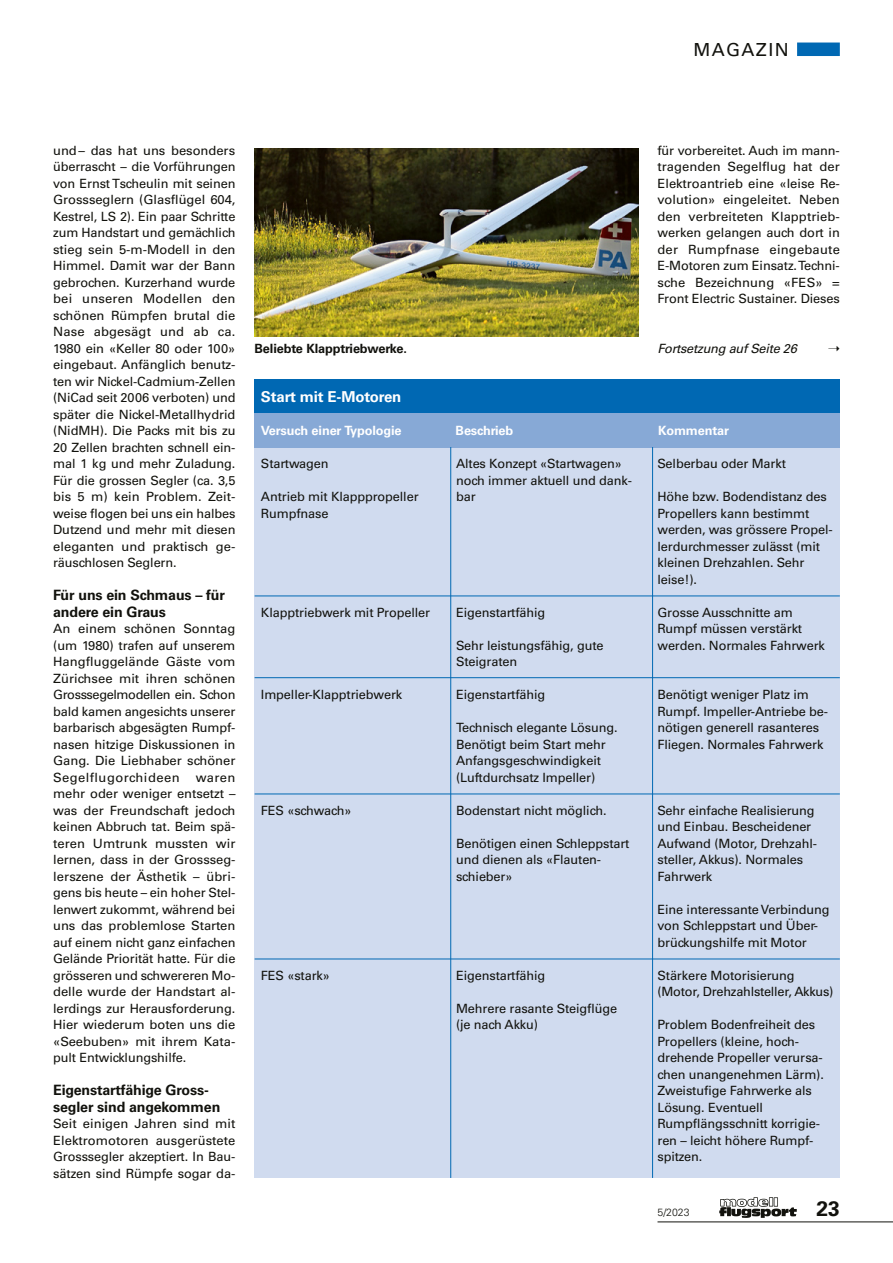
<style>
.page{position:relative;width:893px;height:1263px;background:#fff}
.page>*{position:absolute;margin:0;border:0;box-sizing:border-box;transform-origin:0 0}
.t1{font:700 21px "Univers LT Std";color:#12120d}
.t2{font:18px "Univers LT Std";letter-spacing:.08em;color:#12120d}
.t3{font:700 15px "Univers LT Std";letter-spacing:-.01em;color:#fff}
.t4{font:700 14.25px/16.5px "Univers LT Std";letter-spacing:-.01em;color:#12120d}
.t5{font:12.75px/16.5px "Univers LT Std";letter-spacing:-.01em;color:#12120d}
.t6{font:700 12.75px "Univers LT Std";letter-spacing:-.01em;color:#fff}
.t7{font:700 12.75px "Univers LT Std";letter-spacing:-.01em;color:#12120d}
.t8{font:italic 12.75px "Univers LT Std";letter-spacing:-.015em;color:#12120d}
.t9{font:300 10.5px "Univers LT Std";color:#12120d}
</style>
<div class="page">
<img style="left:719px;top:1197px;width:78px;height:21px">
<hr style="left:657px;top:1221px;width:236px;height:1px;background:#12120d">
<div style="left:797px;top:43px;width:43px;height:13px;background:#0068b3"></div>
<img style="left:255px;top:148px;width:383px;height:188px">
<div style="left:255px;top:379px;width:585px;height:799px;background:#d0dbef"></div>
<div style="left:255px;top:379px;width:585px;height:34px;background:#0068b3"></div>
<div style="left:255px;top:413px;width:585px;height:34px;background:#87a9d6"></div>
<hr style="left:255px;top:595px;width:585px;height:1px;background:#0068b3">
<hr style="left:255px;top:677px;width:585px;height:1px;background:#0068b3">
<hr style="left:255px;top:793px;width:585px;height:1px;background:#0068b3">
<hr style="left:255px;top:958px;width:585px;height:1px;background:#0068b3">
<hr style="left:652px;top:447px;width:1px;height:731px;background:#0068b3">
<hr style="left:450px;top:447px;width:1px;height:731px;background:#0068b3">
<h2 class="t2" style="left:693px;top:39px;width:97px">MAGAZIN</h2>
<p class="t5" style="left:53px;top:142px;width:184px;text-align:justify">und– das hat uns besonders überrascht – die Vorführungen von Ernst Tscheulin mit seinen Grossseglern (Glasflügel 604, Kestrel, LS 2). Ein paar Schritte zum Handstart und gemächlich stieg sein 5-m-Modell in den Himmel. Damit war der Bann gebrochen. Kurzerhand wurde bei unseren Modellen den schönen Rümpfen brutal die Nase abgesägt und ab ca.<br>1980 ein «Keller 80 oder 100» eingebaut. Anfänglich benutz&shy;ten wir Nickel-Cadmium-Zellen (NiCad seit 2006 verboten) und später die Nickel-Metallhydrid (NidMH). Die Packs mit bis zu 20 Zellen brachten schnell ein&shy;mal 1 kg und mehr Zuladung.<br>Für die grossen Segler (ca. 3,5 bis 5 m) kein Problem. Zeit&shy;weise flogen bei uns ein halbes Dutzend und mehr mit diesen eleganten und praktisch ge&shy;räuschlosen Seglern.</p>
<p class="t4" style="left:53px;top:587px;width:173px">Für uns ein Schmaus – für andere ein Graus</p>
<p class="t5" style="left:53px;top:620px;width:184px;text-align:justify">An einem schönen Sonntag (um 1980) trafen auf unserem Hangfluggelände Gäste vom Zürichsee mit ihren schönen Grosssegelmodellen ein. Schon bald kamen angesichts unserer barbarisch abgesägten Rumpf&shy;nasen hitzige Diskussionen in Gang. Die Liebhaber schöner Segelflugorchideen</p>
<p class="t5" style="left:53px;top:769px;width:184px;text-align:justify;text-indent:143px">waren mehr oder weniger entsetzt – was der Freundschaft jedoch keinen Abbruch tat. Beim spä&shy;teren Umtrunk mussten wir lernen, dass in der Grossseg&shy;lerszene der Ästhetik – übri&shy;gens bis heute – ein hoher Stel&shy;lenwert zukommt, während bei uns das problemlose Starten auf einem nicht ganz einfachen Gelände Priorität hatte. Für die grösseren und schwereren Mo&shy;delle wurde der Handstart al&shy;lerdings zur Herausforderung.<br>Hier wiederum boten uns die «Seebuben» mit ihrem Kata&shy;pult Entwicklungshilfe.</p>
<p class="t4" style="left:53px;top:1082px;width:169px">Eigenstartfähige Gross&shy;segler sind angekommen</p>
<p class="t5" style="left:53px;top:1115px;width:184px;text-align:justify">Seit einigen Jahren sind mit Elektromotoren ausgerüstete Grosssegler akzeptiert. In Bau&shy;sätzen sind Rümpfe sogar da-</p>
<p class="t5" style="left:657px;top:142px;width:184px;text-align:justify">für vorbereitet. Auch im mann&shy;tragenden Segelflug hat der Elektroantrieb eine «leise Re&shy;volution» eingeleitet. Neben den verbreiteten Klapptrieb&shy;werken gelangen auch dort in der Rumpfnase eingebaute E-Motoren zum Einsatz. Techni&shy;sche Bezeichnung «FES» = Front Electric Sustainer. Dieses</p>
<p class="t7" style="left:255px;top:341px;width:154px">Beliebte Klapptriebwerke.</p>
<p class="t8" style="left:657px;top:341px;width:141px">Fortsetzung auf Seite 26</p>
<p class="t3" style="left:261px;top:388px;width:142px">Start mit E-Motoren</p>
<p class="t6" style="left:261px;top:423px;width:142px">Versuch einer Typologie</p>
<p class="t6" style="left:456px;top:423px;width:59px">Beschrieb</p>
<p class="t6" style="left:658px;top:423px;width:73px">Kommentar</p>
<p class="t5" style="left:456px;top:455px;width:177px">Altes Konzept «Startwagen» noch immer aktuell und dank&shy;bar</p>
<p class="t5" style="left:657px;top:455px;width:130px">Selberbau oder Markt</p>
<p class="t5" style="left:657px;top:488px;width:177px">Höhe bzw. Bodendistanz des<br>Propellers kann bestimmt werden, was grössere Propel&shy;lerdurchmesser zulässt (mit kleinen Drehzahlen. Sehr leise!).</p>
<p class="t5" style="left:657px;top:604px;width:169px">Grosse Ausschnitte am<br>Rumpf müssen verstärkt werden. Normales Fahrwerk</p>
<p class="t5" style="left:261px;top:455px;width:69px">Startwagen</p>
<p class="t5" style="left:261px;top:488px;width:159px">Antrieb mit Klapppropeller<br>Rumpfnase</p>
<p class="t5" style="left:456px;top:604px;width:91px">Eigenstartfähig</p>
<p class="t5" style="left:456px;top:637px;width:149px">Sehr leistungsfähig, gute<br>Steigraten</p>
<p class="t5" style="left:456px;top:686px;width:91px">Eigenstartfähig</p>
<p class="t5" style="left:456px;top:719px;width:163px">Technisch elegante Lösung.<br>Benötigt beim Start mehr<br>Anfangsgeschwindigkeit (Luftdurchsatz Impeller)</p>
<p class="t5" style="left:456px;top:802px;width:152px">Bodenstart nicht möglich.</p>
<p class="t5" style="left:456px;top:835px;width:175px">Benötigen einen Schleppstart und dienen als «Flauten&shy;schieber»</p>
<p class="t5" style="left:261px;top:604px;width:171px">Klapptriebwerk mit Propeller</p>
<p class="t5" style="left:261px;top:687px;width:143px">Impeller-Klapptriebwerk</p>
<p class="t5" style="left:657px;top:686px;width:172px">Benötigt weniger Platz im<br>Rumpf. Impeller-Antriebe be&shy;nötigen generell rasanteres<br>Fliegen. Normales Fahrwerk</p>
<p class="t5" style="left:657px;top:802px;width:161px">Sehr einfache Realisierung und Einbau. Bescheidener<br>Aufwand (Motor, Drehzahl&shy;steller, Akkus). Normales<br>Fahrwerk</p>
<p class="t5" style="left:657px;top:901px;width:174px">Eine interessante Verbindung von Schleppstart und Über&shy;brückungshilfe mit Motor</p>
<p class="t5" style="left:657px;top:967px;width:177px">Stärkere Motorisierung (Motor, Drehzahlsteller, Akkus)</p>
<p class="t5" style="left:657px;top:1016px;width:168px">Problem Bodenfreiheit des<br>Propellers (kleine, hoch&shy;drehende Propeller verursa&shy;chen unangenehmen Lärm).<br>Zweistufige Fahrwerke als<br>Lösung. Eventuell<br>Rumpflängsschnitt korrigie&shy;ren – leicht höhere Rumpf&shy;spitzen.</p>
<p class="t5" style="left:261px;top:802px;width:92px">FES «schwach»</p>
<p class="t5" style="left:456px;top:967px;width:91px">Eigenstartfähig</p>
<p class="t5" style="left:456px;top:1000px;width:163px">Mehrere rasante Steigflüge (je nach Akku)</p>
<p class="t5" style="left:261px;top:967px;width:70px">FES «stark»</p>
<p class="t9" style="left:657px;top:1206px;width:34px">5/2023</p>
<h1 class="t1" style="left:816px;top:1196px;width:25px">23</h1>
</div>
